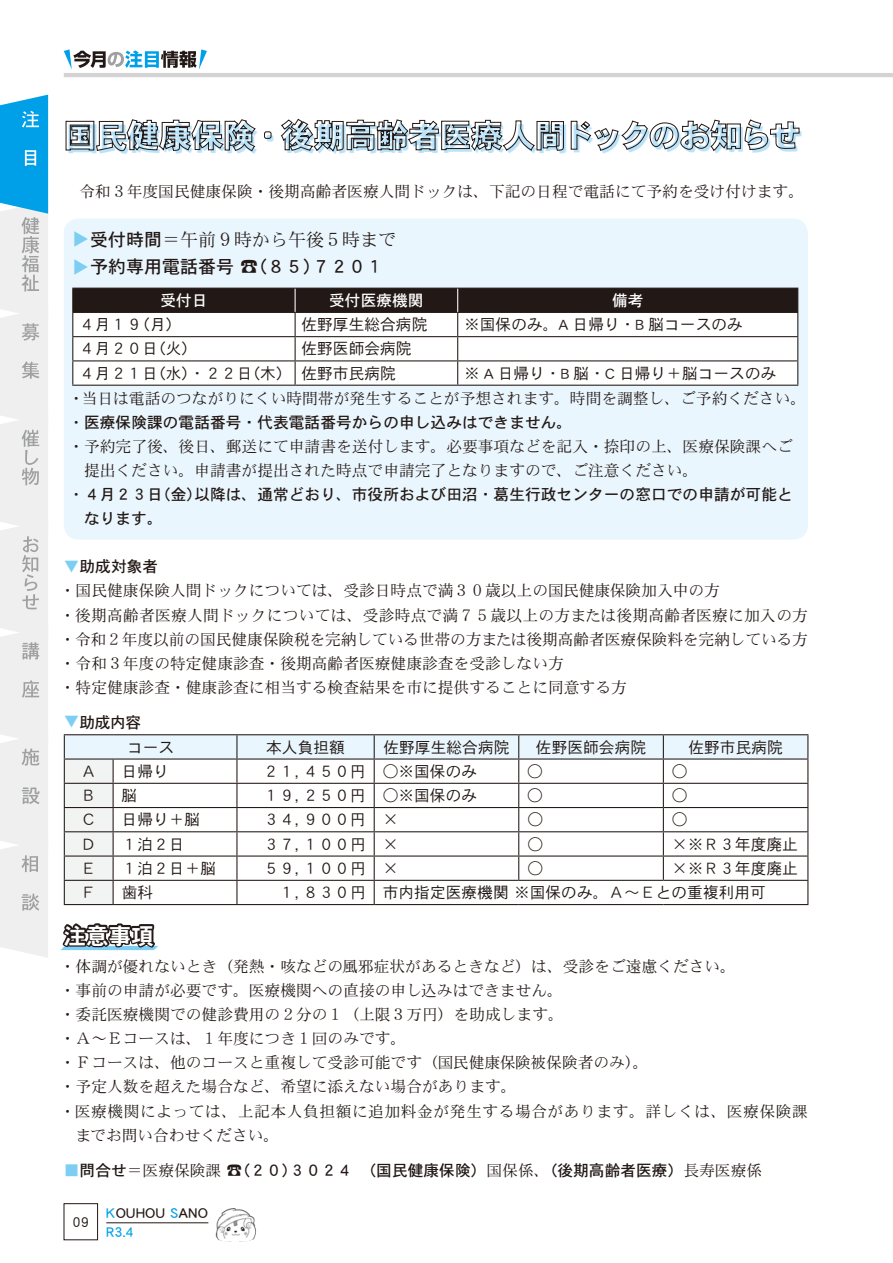
<style>
.page{position:relative;width:893px;height:1263px;background:#fff}
.page>*{position:absolute;margin:0;border:0;box-sizing:border-box;transform-origin:0 0}
.t1{font:32.25px "DFHS Gothic Std W9";letter-spacing:-.03em;color:#bae3f9}
.t2{font:22.5px "DFHS Gothic Std W7";color:#fff}
.t3{font:18px "DFHS Mincho Std W3";color:#221815}
.t4{font:18px "DFHS Gothic Std W5";color:#221815}
.t5{font:18px "DFHS Mincho Std W3";color:#7ecef4}
.t6{font:15.75px/24.2px "DFHS Mincho Std W3";color:#221815}
.t7{font:15.75px/24.3px "DFHS Gothic Std W3";color:#221815}
.t8{font:15.75px/24.2px "DFHS Gothic Std W5";color:#221815}
.t9{font:15.75px "DFHS Mincho Std W3";letter-spacing:.035em;color:#221815}
.t10{font:15.75px "DFHS Gothic Std W5";color:#fff}
.t11{font:15.75px "DFHS Mincho Std W3";color:#7ecef4}
.t12{font:15px/18.1px "DFHS Gothic Std W5";color:#221815}
.t13{font:15px "DF Maru Gothic Std W5";color:#221815}
.s1{font-family:"DFHS Gothic Std W5"}
.s2{font-family:"DFHS Mincho Std W3"}
.s3{color:#7ecef4}
.s4{font-family:"DFHS Gothic Std W3"}
.s5{color:#00a0e9}
</style>
<div class="page">
<hr style="left:106px;top:1222px;width:102px;height:1px;background:#221815">
<div style="left:64px;top:1203px;width:34px;height:37px;border:1px solid #221815"></div>
<img style="left:215px;top:1208px;width:41px;height:34px">
<svg style="left:60px;top:923px;width:98px;height:27px;background:#585b5d"></svg>
<svg style="left:66px;top:119px;width:190px;height:32px"></svg>
<svg style="left:264px;top:131px;width:8px;height:8px"></svg>
<svg style="left:281px;top:119px;width:283px;height:33px"></svg>
<svg style="left:571px;top:119px;width:228px;height:32px"></svg>
<hr style="left:64px;top:73px;width:829px;height:4px;background:#d3d3d4">
<svg style="left:64px;top:49px;width:143px;height:20px"></svg>
<svg style="left:0;top:95px;width:48px;height:863px"></svg>
<div style="left:64px;top:219px;width:744px;height:321px;background:#eaf6fd;border-radius:15px"></div>
<hr style="left:72px;top:385px;width:223px;height:1px;background:#221815">
<hr style="left:295px;top:385px;width:163px;height:1px;background:#221815">
<hr style="left:458px;top:385px;width:340px;height:1px;background:#221815">
<svg style="left:72px;top:288px;width:726px;height:97px;background:#bfbcbc"></svg>
<hr style="left:64px;top:734px;width:49px;height:1px;background:#221815">
<hr style="left:113px;top:734px;width:124px;height:1px;background:#221815">
<hr style="left:237px;top:734px;width:137px;height:1px;background:#221815">
<hr style="left:374px;top:734px;width:145px;height:1px;background:#221815">
<hr style="left:519px;top:734px;width:144px;height:1px;background:#221815">
<hr style="left:663px;top:734px;width:145px;height:1px;background:#221815">
<svg style="left:64px;top:735px;width:744px;height:169px"></svg>
<hr style="left:64px;top:904px;width:49px;height:1px;background:#221815">
<hr style="left:113px;top:904px;width:124px;height:1px;background:#221815">
<hr style="left:237px;top:904px;width:137px;height:1px;background:#221815">
<hr style="left:374px;top:904px;width:145px;height:1px;background:#221815">
<hr style="left:519px;top:904px;width:144px;height:1px;background:#221815">
<hr style="left:663px;top:904px;width:145px;height:1px;background:#221815">
<h1 class="t1" style="left:66px;top:121px;width:739px">国民健康保険・後期高齢者医療⼈間ドックのお知らせ</h1>
<p class="t6" style="left:64px;top:179px;width:742px">　令和３年度国民健康保険・後期高齢者医療人間ドックは、下記の日程で電話にて予約を受け付けます。</p>
<p class="t5" style="left:91px;top:230px;width:19px;rotate:90deg">▲</p>
<p class="t3" style="left:90px;top:229px;width:307px"><span class="s1">受付時間</span>＝午前９時から午後５時まで</p>
<p class="t5" style="left:91px;top:258px;width:19px;rotate:90deg">▲</p>
<p class="t4" style="left:90px;top:257px;width:295px">予約専用電話番号 ☎（８５）７２０１</p>
<p class="t10" style="left:160px;top:292px;width:49px">受付日</p>
<p class="t10" style="left:329px;top:292px;width:96px">受付医療機関</p>
<p class="t10" style="left:612px;top:292px;width:33px">備考</p>
<p class="t7" style="left:79px;top:312px;width:104px">４月１９（月）</p>
<p class="t7" style="left:301px;top:312px;width:127px">佐野厚生総合病院</p>
<p class="t7" style="left:464px;top:312px;width:280px">※国保のみ。A 日帰り・B 脳コースのみ</p>
<p class="t7" style="left:79px;top:336px;width:120px">４月２０日（火）</p>
<p class="t7" style="left:79px;top:336px;width:334px;text-indent:222px">佐野医師会病院<br>４月２１日（水）・２２日（木） 佐野市民病院</p>
<p class="t7" style="left:464px;top:361px;width:314px">※ A 日帰り・B 脳・C 日帰り＋脳コースのみ</p>
<p class="t6" style="left:68px;top:385px;width:739px">・当日は電話のつながりにくい時間帯が発生することが予想されます。時間を調整し、ご予約ください。</p>
<p class="t8" style="left:68px;top:410px;width:505px"><span class="s2">・</span>医療保険課の電話番号・代表電話番号からの申し込みはできません。</p>
<p class="t6" style="left:84px;top:434px;width:710px;text-indent:-16px">・予約完了後、後日、郵送にて申請書を送付します。必要事項などを記入・捺印の上、医療保険課へご提出ください。申請書が提出された時点で申請完了となりますので、ご注意ください。</p>
<p class="t8" style="left:84px;top:482px;width:710px;text-indent:-16px"><span class="s2">・</span>４月２３日（金）以降は、通常どおり、市役所および田沼・葛生行政センターの窓口での申請が可能となります。</p>
<p class="t11" style="left:80px;top:575px;width:17px;rotate:-180deg">▲</p>
<p class="t8" style="left:80px;top:554px;width:80px">助成対象者</p>
<p class="t6" style="left:60px;top:578px;width:750px">・国民健康保険人間ドックについては、受診日時点で満３０歳以上の国民健康保険加入中の方<br>・後期高齢者医療人間ドックについては、受診時点で満７５歳以上の方または後期高齢者医療に加入の方・令和２年度以前の国民健康保険税を完納している世帯の方または後期高齢者医療保険料を完納している方・令和３年度の特定健康診査・後期高齢者医療健康診査を受診しない方<br>・特定健康診査・健康診査に相当する検査結果を市に提供することに同意する方</p>
<p class="t11" style="left:80px;top:731px;width:17px;rotate:-180deg">▲</p>
<p class="t8" style="left:80px;top:710px;width:63px">助成内容</p>
<p class="t7" style="left:127px;top:734px;width:49px">コース</p>
<p class="t7" style="left:266px;top:734px;width:80px">本人負担額</p>
<p class="t7" style="left:383px;top:734px;width:127px">佐野厚生総合病院</p>
<p class="t7" style="left:536px;top:734px;width:112px">佐野医師会病院</p>
<p class="t7" style="left:688px;top:734px;width:96px">佐野市民病院</p>
<p class="t7" style="left:81px;top:759px;width:17px">Ａ</p>
<p class="t7" style="left:122px;top:759px;width:49px">日帰り</p>
<p class="t7" style="left:263px;top:759px;width:215px">２１，４５０円 ○※国保のみ</p>
<p class="t7" style="left:527px;top:759px;width:17px">○</p>
<p class="t7" style="left:672px;top:759px;width:17px">○</p>
<p class="t7" style="left:81px;top:783px;width:17px">Ｂ</p>
<p class="t7" style="left:122px;top:783px;width:17px">脳</p>
<p class="t7" style="left:263px;top:783px;width:215px">１９，２５０円 ○※国保のみ</p>
<p class="t7" style="left:527px;top:783px;width:17px">○</p>
<p class="t7" style="left:672px;top:783px;width:17px">○</p>
<p class="t7" style="left:81px;top:807px;width:17px">Ｃ</p>
<p class="t7" style="left:122px;top:807px;width:80px">日帰り＋脳</p>
<p class="t7" style="left:263px;top:807px;width:137px">３４，９００円 ×</p>
<p class="t7" style="left:527px;top:807px;width:17px">○</p>
<p class="t7" style="left:672px;top:807px;width:17px">○</p>
<p class="t7" style="left:81px;top:831px;width:17px">Ｄ</p>
<p class="t7" style="left:122px;top:831px;width:64px">１泊２日</p>
<p class="t7" style="left:263px;top:831px;width:137px">３７，１００円 ×</p>
<p class="t7" style="left:527px;top:831px;width:17px">○</p>
<p class="t7" style="left:672px;top:831px;width:127px">×※Ｒ３年度廃止</p>
<p class="t7" style="left:81px;top:856px;width:17px">Ｅ</p>
<p class="t7" style="left:122px;top:856px;width:96px">１泊２日＋脳</p>
<p class="t7" style="left:263px;top:856px;width:137px">５９，１００円 ×</p>
<p class="t7" style="left:527px;top:856px;width:17px">○</p>
<p class="t7" style="left:672px;top:856px;width:127px">×※Ｒ３年度廃止</p>
<p class="t7" style="left:81px;top:880px;width:17px">Ｆ</p>
<p class="t7" style="left:122px;top:880px;width:33px">歯科</p>
<p class="t7" style="left:279px;top:880px;width:488px">１，８３０円 市内指定医療機関 ※国保のみ。Ａ～Ｅとの重複利用可</p>
<h2 class="t2" style="left:64px;top:923px;width:91px">注意事項</h2>
<p class="t6" style="left:60px;top:954px;width:678px">・体調が優れないとき（発熱・咳などの風邪症状があるときなど）は、受診をご遠慮ください。</p>
<p class="t6" style="left:60px;top:978px;width:505px">・事前の申請が必要です。医療機関への直接の申し込みはできません。</p>
<p class="t6" style="left:60px;top:1002px;width:506px">・委託医療機関での健診費用の２分の１（上限３万円）を助成します。</p>
<p class="t6" style="left:60px;top:1026px;width:348px">・Ａ～Ｅコースは、１年度につき１回のみです。</p>
<p class="t6" style="left:60px;top:1050px;width:590px">・Ｆコースは、他のコースと重複して受診可能です（国民健康保険被保険者のみ）。</p>
<p class="t6" style="left:60px;top:1074px;width:458px">・予定人数を超えた場合など、希望に添えない場合があります。</p>
<p class="t9" style="left:60px;top:1102px;width:750px">・医療機関によっては、上記本人負担額に追加料金が発生する場合があります。詳しくは、医療保険課</p>
<p class="t6" style="left:76px;top:1123px;width:205px">までお問い合わせください。</p>
<p class="t8" style="left:64px;top:1157px;width:700px"><span class="s3">■</span>問合せ<span class="s2">＝医療保険課</span> <span class="s4">☎</span>（２０）３０２４　（国民健康保険）<span class="s2">国保係、</span>（後期高齢者医療）<span class="s2">長寿医療係</span></p>
<p class="t13" style="left:72px;top:1213px;width:18px">09</p>
<p class="t12" style="left:106px;top:1204px;width:103px"><span class="s5">K</span>OUHOU <span class="s5">S</span>ANO<br><span class="s5">R3.4</span></p>
</div>
